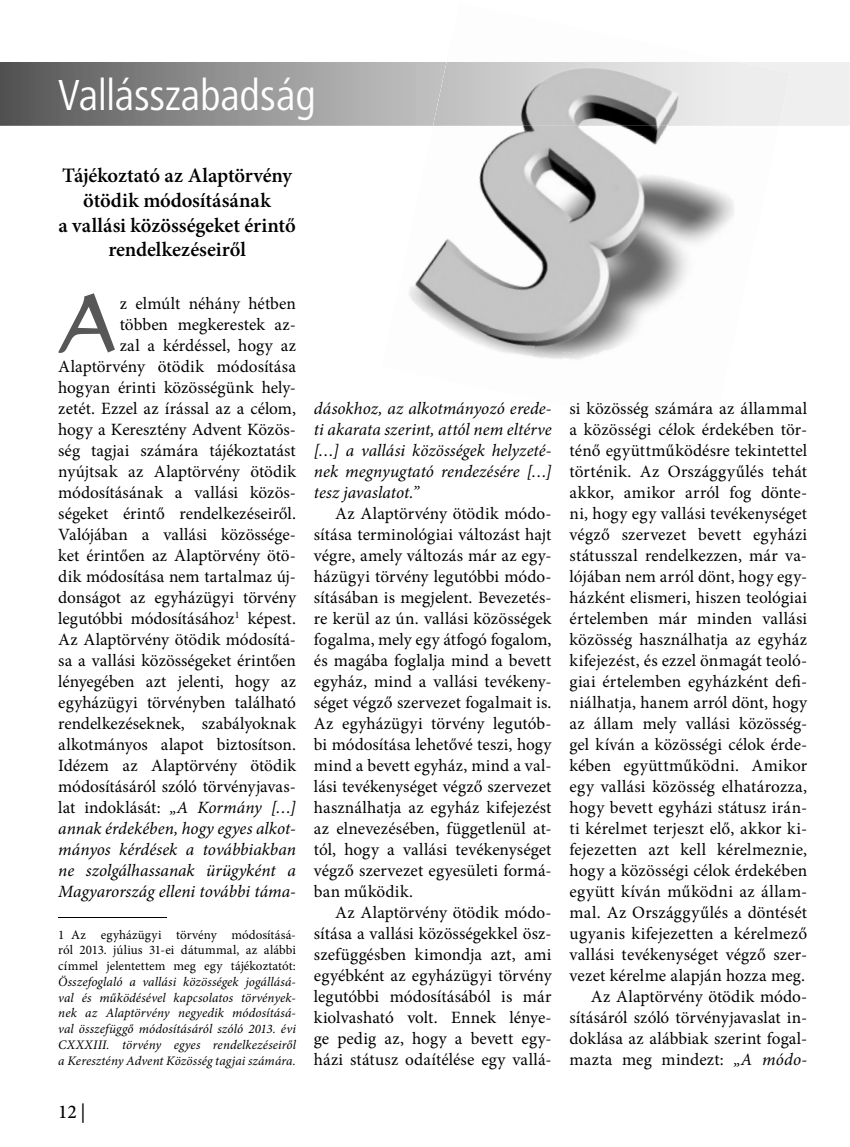
<style>
.page{position:relative;width:850px;height:1147px;background:#fff}
.page>*{position:absolute;margin:0;border:0;box-sizing:border-box;transform-origin:0 0}
.t1{font:78.75px "Formal 436 BT";color:#575757}
.t2{font:condensed 45px "Frutiger Next LT";letter-spacing:-.015em;color:#fff}
.t3{font:600 20.55px/24.6px "Minion Pro";letter-spacing:-.005em;color:#000;text-align:center}
.t4{font:500 19.5px "Minion Pro";color:#000}
.t5{font:17.25px/21px "Minion Pro";letter-spacing:.005em;color:#000;text-align:right}
.t6{font:italic 17.25px/21px "Minion Pro";color:#000;text-align:justify}
.t7{font:italic 13.05px/15.8px "Minion Pro";letter-spacing:.005em;color:#000;text-align:justify}
.t8{font:13.05px/15.8px "Minion Pro";letter-spacing:.005em;color:#000;text-align:justify}
.s1{font-style:italic}
</style>
<div class="page">
<hr style="left:58px;top:917px;width:108px;height:1px;background:#000">
<svg style="left:0;top:62px;width:849px;height:64px;background:#949494"></svg>
<img style="left:381px;top:62px;width:95px;height:281px">
<img style="left:582px;top:126px;width:152px;height:232px">
<img style="left:476px;top:126px;width:106px;height:233px">
<img style="left:433px;top:62px;width:357px;height:64px">
<h2 class="t2" style="left:58px;top:69px;width:259px">Vallásszabadság</h2>
<p class="t3" style="left:58px;top:163px;width:239px">Tájékoztató az Alaptörvény ötödik módosításának<br>a vallási közösségeket érintő rendelkezéseiről</p>
<h1 class="t1" style="left:63px;top:274px;width:54px">A</h1>
<p class="t5" style="left:58px;top:293px;width:239px">z elmúlt néhány hétben<br>többen megkerestek az-<br>zal a kérdéssel, hogy az<br>Alap törvény ötödik módosítása hogyan érinti közösségünk hely&shy;zetét. Ezzel az írással az a célom, hogy a Keresztény Advent Közös&shy;ség tagjai számára tájékoztatást nyújtsak az Alaptörvény ötödik módosításának a vallási közös&shy;ségeket érintő rendelkezéseiről.<br>Valójában a vallási közössége&shy;ket érintően az Alaptörvény ötö&shy;dik módosítása nem tartalmaz új&shy;donságot az egyházügyi törvény legutóbbi módosításához<sup>1</sup> képest.<br>Az Alaptörvény ötödik módosítá&shy;sa a vallási közösségeket érintően lényegében azt jelenti, hogy az egy házügyi törvényben található rendelkezéseknek, szabályoknak al kotmányos alapot biztosítson.<br>Idézem az Alaptörvény ötödik módosításáról szóló törvényjavas&shy;lat indoklását: <span class="s1">„A Kormány […] annak érdekében, hogy egyes alkot&shy;mányos kérdések a továbbiakban ne szolgálhassanak ürügyként a<br>Magyarország elleni további táma-</span></p>
<p class="t8" style="left:58px;top:926px;width:239px">1 Az egyházügyi törvény módosításá&shy;ról 2013. július 31-ei dátummal, az alábbi címmel jelentettem meg egy tájékoztatót:</p>
<p class="t7" style="left:58px;top:974px;width:239px">Összefoglaló a vallási közösségek jogállásá&shy;val és működésével kapcsolatos törvények&shy;nek az Alaptörvény negyedik módosításá&shy;val ös szefüggő módosításáról szóló 2013. évi CXXXIII. törvény egyes rendelkezéseiről a Keresztény Advent Közösség tagjai számára.</p>
<p class="t4" style="left:58px;top:1098px;width:29px">12 |</p>
<p class="t6" style="left:314px;top:397px;width:239px">dásokhoz, az alkotmányozó erede&shy;ti akarata szerint, attól nem eltérve […] a vallási közösségek helyzeté&shy;nek megnyugtató rendezésére […] tesz javaslatot.”</p>
<p class="t5" style="left:314px;top:503px;width:239px;text-align:justify;text-indent:21px">Az Alaptörvény ötödik módo&shy;sítása terminológiai változást hajt végre, amely változás már az egy&shy;házügyi törvény legutóbbi módo&shy;sításában is megjelent. Bevezetés&shy;re kerül az ún. vallási közösségek fogalma, mely egy átfogó fogalom, és magába foglalja mind a bevett egyház, mind a vallási tevékeny&shy;séget végző szervezet fogalmait is.<br>Az egyházügyi törvény legutób&shy;bi módosítása lehetővé teszi, hogy mind a bevett egyház, mind a val&shy;lási tevékenységet végző szervezet használhatja az egyház kifejezést az elnevezésében, függetlenül at&shy;tól, hogy a vallási tevékenységet végző szervezet egyesületi formá&shy;ban működik.</p>
<p class="t5" style="left:314px;top:902px;width:239px;text-align:justify;text-indent:21px">Az Alaptörvény ötödik módo&shy;sítása a vallási közösségekkel ösz&shy;szefüggésben kimondja azt, ami egyébként az egyházügyi törvény legutóbbi módosításából is már kiolvasható volt. Ennek lénye&shy;ge pedig az, hogy a bevett egy&shy;házi státusz odaítélése egy vallá-</p>
<p class="t5" style="left:569px;top:398px;width:239px">si közösség számára az állammal a közösségi célok érdekében tör&shy;ténő együttműködésre tekintettel történik. Az Országgyűlés tehát akkor, amikor arról fog dönte&shy;ni, hogy egy vallási tevékenységet végző szervezet bevett egyházi státusszal rendelkezzen, már va&shy;lójában nem arról dönt, hogy egy&shy;házként elismeri, hiszen teológiai értelemben már minden vallási közösség használhatja az egyház kifejezést, és ezzel önmagát teoló&shy;giai értelemben egyházként defi&shy;niálhatja, hanem arról dönt, hogy az állam mely vallási közösség&shy;gel kíván a közösségi célok érde&shy;kében együttműködni. Amikor egy vallási közösség elhatározza, hogy bevett egyházi státusz irán&shy;ti kérelmet terjeszt elő, akkor ki&shy;fejezetten azt kell kérelmeznie, hogy a közösségi célok érdekében együtt kíván működni az állam&shy;mal. Az Országgyűlés a döntését ugyanis kifejezetten a kérelmező vallási tevékenységet végző szer&shy;vezet kérelme alapján hozza meg.<br>Az Alaptörvény ötödik módo&shy;sításáról szóló törvényjavaslat in&shy;doklása az alábbiak szerint fogal&shy;mazta meg mindezt: <span class="s1">„A módo-</span></p>
</div>
